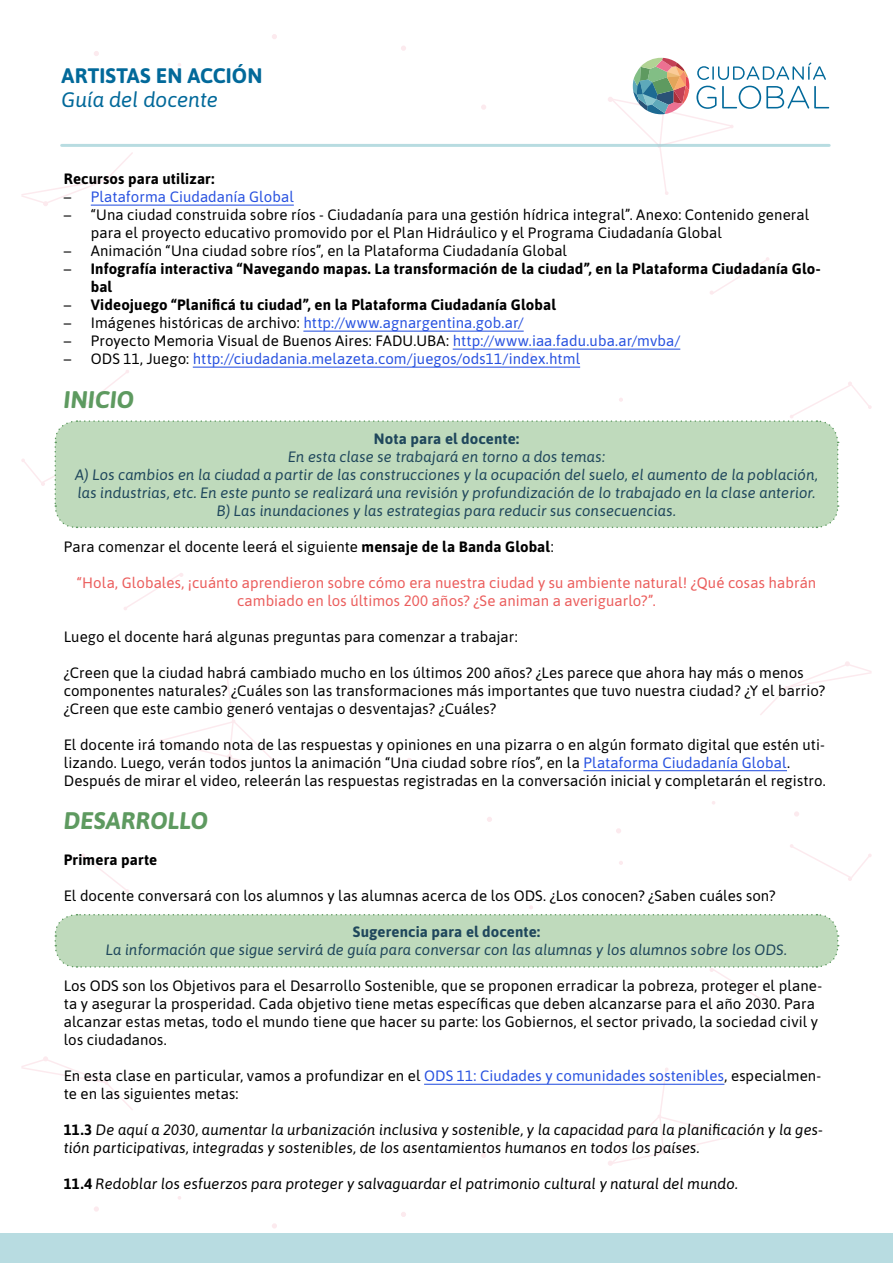
<style>
.page{position:relative;width:893px;height:1263px;background:#fff}
.page>*{position:absolute;margin:0;border:0;box-sizing:border-box;transform-origin:0 0}
.t1{font:italic 700 24px "Asap";letter-spacing:.005em;color:#5e9a60}
.t2{font:700 21px "Asap";letter-spacing:.005em;color:#02699a}
.t3{font:italic 21px "Asap";letter-spacing:-.005em;color:#02699a}
.t4{font:15px/18px "Asap";letter-spacing:.005em;color:#000}
.t5{font:italic 15px/18px "Asap";letter-spacing:.01em;color:#1f475c;text-align:center}
.t6{font:italic 15px/18px "Asap";letter-spacing:.005em;color:#000}
.t7{font:700 15px/18px "Asap";letter-spacing:.01em;color:#000}
.t8{font:15px "Asap";letter-spacing:.005em;color:#2751e0}
.t9{font:15px/18px "Asap";letter-spacing:.005em;color:#eb5d5c;text-align:center}
.t10{font:700 15px "Asap";letter-spacing:.01em;color:#1f475c}
.s1{color:#000}
.s2{font-weight:400}
.s3{color:#2751e0}
.s4{font-weight:700}
.s5{font-weight:700;font-style:normal}
</style>
<div class="page">
<svg style="left:94px;top:51px;width:5px;height:5px"></svg>
<svg style="left:272px;top:34px;width:5px;height:5px"></svg>
<svg style="left:401px;top:46px;width:5px;height:5px"></svg>
<svg style="left:481px;top:105px;width:5px;height:5px"></svg>
<svg style="left:529px;top:353px;width:4px;height:4px"></svg>
<svg style="left:21px;top:152px;width:114px;height:54px"></svg>
<svg style="left:710px;top:257px;width:59px;height:38px"></svg>
<svg style="left:794px;top:811px;width:5px;height:6px"></svg>
<svg style="left:616px;top:828px;width:5px;height:5px"></svg>
<svg style="left:487px;top:817px;width:5px;height:5px"></svg>
<svg style="left:407px;top:758px;width:5px;height:5px"></svg>
<svg style="left:760px;top:661px;width:112px;height:54px"></svg>
<svg style="left:159px;top:673px;width:126px;height:98px"></svg>
<svg style="left:124px;top:573px;width:59px;height:37px"></svg>
<svg style="left:94px;top:1206px;width:5px;height:6px"></svg>
<svg style="left:272px;top:1223px;width:5px;height:5px"></svg>
<svg style="left:401px;top:1212px;width:5px;height:5px"></svg>
<svg style="left:481px;top:1153px;width:5px;height:5px"></svg>
<svg style="left:619px;top:861px;width:4px;height:4px"></svg>
<svg style="left:81px;top:853px;width:48px;height:40px"></svg>
<svg style="left:21px;top:1056px;width:112px;height:54px"></svg>
<svg style="left:608px;top:1068px;width:126px;height:98px"></svg>
<svg style="left:790px;top:844px;width:82px;height:37px"></svg>
<div style="left:0;top:1234px;width:893px;height:29px;background:#b8dce1"></div>
<svg style="left:608px;top:58px;width:221px;height:137px"></svg>
<hr style="left:62px;top:144px;width:767px;height:3px;background:#8ac6ce">
<hr style="left:91px;top:205px;width:203px;height:1px;background:#2751e0">
<hr style="left:303px;top:331px;width:221px;height:1px;background:#2751e0">
<hr style="left:453px;top:349px;width:227px;height:1px;background:#2751e0">
<hr style="left:193px;top:367px;width:387px;height:1px;background:#2751e0">
<svg style="left:21px;top:370px;width:851px;height:159px"></svg>
<hr style="left:583px;top:770px;width:204px;height:1px;background:#2751e0">
<svg style="left:54px;top:905px;width:785px;height:100px"></svg>
<hr style="left:424px;top:1084px;width:300px;height:1px;background:#2751e0">
<h2 class="t2" style="left:62px;top:61px;width:202px">ARTISTAS EN ACCIÓN</h2>
<h2 class="t3" style="left:62px;top:86px;width:158px">Guía del docente</h2>
<p class="t7" style="left:64px;top:169px;width:152px">Recursos para utilizar:</p>
<p class="t8" style="left:64px;top:186px;width:231px"><span class="s1">–</span> Plataforma Ciudadanía Global</p>
<p class="t4" style="left:91px;top:205px;width:720px;text-indent:-27px">– “Una ciudad construida sobre ríos - Ciudadanía para una gestión hídrica integral”. Anexo: Contenido general para el proyecto educativo promovido por el Plan Hidráulico y el Programa Ciudadanía Global</p>
<p class="t4" style="left:64px;top:241px;width:505px">– Animación “Una ciudad sobre ríos”, en la Plataforma Ciudadanía Global</p>
<p class="t7" style="left:91px;top:259px;width:731px;text-indent:-27px"><span class="s2">–</span> Infografía interactiva “Navegando mapas. La transformación de la ciudad”, en la Plataforma Ciudadanía Glo&shy;bal</p>
<p class="t7" style="left:64px;top:295px;width:493px"><span class="s2">–</span> Videojuego “Planificá tu ciudad”, en la Plataforma Ciudadanía Global</p>
<p class="t8" style="left:64px;top:312px;width:461px"><span class="s1">– Imágenes históricas de archivo:</span> http://www.agnargentina.gob.ar/</p>
<p class="t4" style="left:64px;top:331px;width:618px">– Proyecto Memoria Visual de Buenos Aires: FADU.UBA: <span class="s3">http://www.iaa.fadu.uba.ar/mvba/</span></p>
<p class="t8" style="left:64px;top:348px;width:518px"><span class="s1">– ODS 11, Juego:</span> http://ciudadania.melazeta.com/juegos/ods11/index.html</p>
<h1 class="t1" style="left:64px;top:383px;width:72px">INICIO</h1>
<p class="t10" style="left:374px;top:428px;width:147px">Nota para el docente:</p>
<p class="t5" style="left:75px;top:447px;width:744px">En esta clase se trabajará en torno a dos temas:<br>A) Los cambios en la ciudad a partir de las construcciones y la ocupación del suelo, el aumento de la población, las industrias, etc. En este punto se realizará una revisión y profundización de lo trabajado en la clase anterior.<br>B) Las inundaciones y las estrategias para reducir sus consecuencias.</p>
<p class="t4" style="left:64px;top:537px;width:491px">Para comenzar el docente leerá el siguiente <span class="s4">mensaje de la Banda Global</span>:</p>
<p class="t9" style="left:77px;top:573px;width:741px">“Hola, Globales, ¡cuánto aprendieron sobre cómo era nuestra ciudad y su ambiente natural! ¿Qué cosas habrán cambiado en los últimos 200 años? ¿Se animan a averiguarlo?”.</p>
<p class="t4" style="left:64px;top:627px;width:455px">Luego el docente hará algunas preguntas para comenzar a trabajar:</p>
<p class="t4" style="left:64px;top:663px;width:763px">¿Creen que la ciudad habrá cambiado mucho en los últimos 200 años? ¿Les parece que ahora hay más o menos componentes naturales? ¿Cuáles son las transformaciones más importantes que tuvo nuestra ciudad? ¿Y el barrio? ¿Creen que este cambio generó ventajas o desventajas? ¿Cuáles?</p>
<p class="t4" style="left:64px;top:735px;width:763px">El docente irá tomando nota de las respuestas y opiniones en una pizarra o en algún formato digital que estén uti&shy;lizando. Luego, verán todos juntos la animación “Una ciudad sobre ríos”, en la <span class="s3">Plataforma Ciudadanía Global</span>.<br>Después de mirar el video, releerán las respuestas registradas en la conversación inicial y completarán el registro.</p>
<h1 class="t1" style="left:64px;top:804px;width:146px">DESARROLLO</h1>
<p class="t7" style="left:64px;top:850px;width:95px">Primera parte</p>
<p class="t4" style="left:64px;top:886px;width:713px">El docente conversará con los alumnos y las alumnas acerca de los ODS. ¿Los conocen? ¿Saben cuáles son?</p>
<p class="t10" style="left:353px;top:921px;width:189px">Sugerencia para el docente:</p>
<p class="t5" style="left:106px;top:940px;width:683px">La información que sigue servirá de guía para conversar con las alumnas y los alumnos sobre los ODS.</p>
<p class="t4" style="left:64px;top:976px;width:760px">Los ODS son los Objetivos para el Desarrollo Sostenible, que se proponen erradicar la pobreza, proteger el plane&shy;ta y asegurar la prosperidad. Cada objetivo tiene metas específicas que deben alcanzarse para el año 2030. Para alcanzar estas metas, todo el mundo tiene que hacer su parte: los Gobiernos, el sector privado, la sociedad civil y los ciudadanos.</p>
<p class="t4" style="left:64px;top:1066px;width:759px">En esta clase en particular, vamos a profundizar en el <span class="s3">ODS 11: Ciudades y comunidades sostenibles</span>, especialmen&shy;te en las siguientes metas:</p>
<p class="t6" style="left:64px;top:1120px;width:761px"><span class="s5">11.3</span> De aquí a 2030, aumentar la urbanización inclusiva y sostenible, y la capacidad para la planificación y la ges&shy;tión participativas, integradas y sostenibles, de los asentamientos humanos en todos los países.</p>
<p class="t6" style="left:64px;top:1174px;width:676px"><span class="s5">11.4</span> Redoblar los esfuerzos para proteger y salvaguardar el patrimonio cultural y natural del mundo.</p>
</div>
